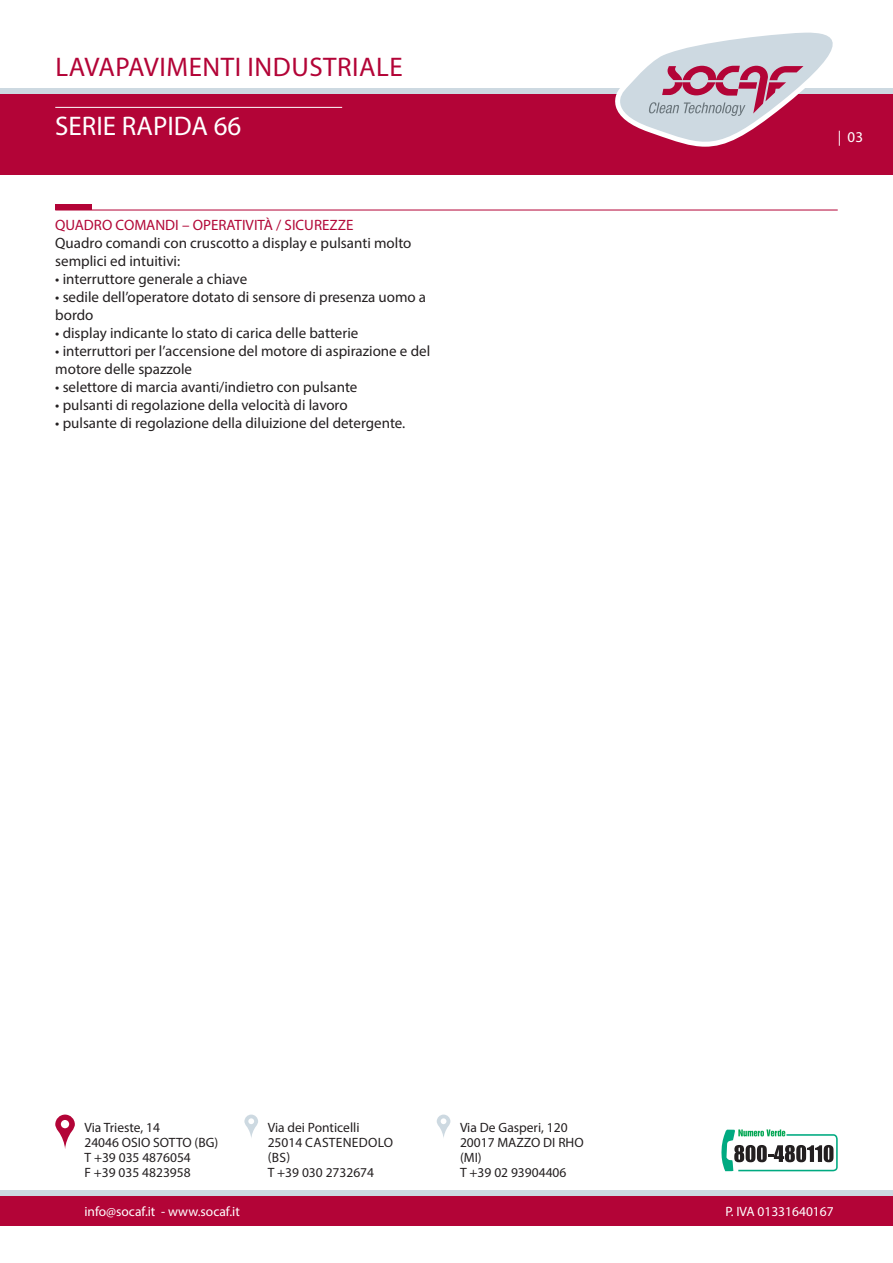
<style>
.page{position:relative;width:893px;height:1263px;background:#fff}
.page>*{position:absolute;margin:0;border:0;box-sizing:border-box;transform-origin:0 0}
.t1{font:27px "Myriad Pro";letter-spacing:.02em;color:#b30437}
.t2{font:27px "Myriad Pro";color:#fff}
.t3{font:15px/18px "Myriad Pro";color:#231f20}
.t4{font:15px "Myriad Pro";color:#b20838}
.t5{font:15px "Myriad Pro";color:#fff}
.t6{font:13.5px/15px "Myriad Pro";color:#231f20}
.t7{font:13.5px "Myriad Pro";color:#fff}
.t8{font:13.5px/15px "Myriad Pro";letter-spacing:.02em;color:#231f20}
</style>
<div class="page">
<div style="left:0;top:94px;width:893px;height:80px;background:#b30437"></div>
<div style="left:0;top:1196px;width:893px;height:29px;background:#b30437"></div>
<div style="left:0;top:88px;width:893px;height:6px;background:#cdd9e1"></div>
<div style="left:0;top:1190px;width:893px;height:6px;background:#cdd9e1"></div>
<hr style="left:55px;top:107px;width:287px;height:1px;background:#fff">
<svg style="left:55px;top:1114px;width:20px;height:35px"></svg>
<svg style="left:244px;top:1114px;width:14px;height:24px"></svg>
<svg style="left:437px;top:1114px;width:13px;height:24px"></svg>
<svg style="left:721px;top:1129px;width:117px;height:42px"></svg>
<div style="left:55px;top:204px;width:36px;height:6px;background:#b30437"></div>
<hr style="left:55px;top:210px;width:783px;height:1px;background:#b30437">
<svg style="left:615px;top:32px;width:218px;height:115px"></svg>
<p class="t1" style="left:56px;top:50px;width:349px">LAVAPAVIMENTI INDUSTRIALE</p>
<p class="t2" style="left:55px;top:109px;width:188px">SERIE RAPIDA 66</p>
<p class="t4" style="left:55px;top:216px;width:300px">QUADRO COMANDI – OPERATIVITÀ / SICUREZZE</p>
<p class="t3" style="left:55px;top:234px;width:358px">Quadro comandi con cruscotto a display e pulsanti molto semplici ed intuitivi:</p>
<p class="t3" style="left:55px;top:270px;width:193px">• interruttore generale a chiave</p>
<p class="t3" style="left:55px;top:288px;width:372px">• sedile dell’operatore dotato di sensore di presenza uomo a bordo</p>
<p class="t3" style="left:55px;top:324px;width:305px">• display indicante lo stato di carica delle batterie</p>
<p class="t3" style="left:55px;top:342px;width:376px">• interruttori per l’accensione del motore di aspirazione e del motore delle spazzole</p>
<p class="t3" style="left:55px;top:378px;width:304px">• selettore di marcia avanti/indietro con pulsante</p>
<p class="t3" style="left:55px;top:396px;width:294px">• pulsanti di regolazione della velocità di lavoro</p>
<p class="t3" style="left:55px;top:414px;width:352px">• pulsante di regolazione della diluizione del detergente.</p>
<p class="t5" style="left:838px;top:128px;width:27px">| 03</p>
<p class="t6" style="left:84px;top:1120px;width:77px">Via Trieste, 14</p>
<p class="t6" style="left:84px;top:1135px;width:135px">24046 OSIO SOTTO (BG)</p>
<p class="t6" style="left:84px;top:1150px;width:108px">T +39 035 4876054</p>
<p class="t6" style="left:84px;top:1165px;width:108px">F +39 035 4823958</p>
<p class="t6" style="left:268px;top:1120px;width:93px">Via dei Ponticelli</p>
<p class="t8" style="left:268px;top:1135px;width:127px">25014 CASTENEDOLO (BS)</p>
<p class="t6" style="left:268px;top:1165px;width:108px">T +39 030 2732674</p>
<p class="t6" style="left:460px;top:1120px;width:109px">Via De Gasperi, 120</p>
<p class="t6" style="left:460px;top:1135px;width:125px">20017 MAZZO DI RHO (MI)</p>
<p class="t6" style="left:460px;top:1165px;width:108px">T +39 02 93904406</p>
<p class="t7" style="left:84px;top:1202px;width:157px">info@socaf.it - www.socaf.it</p>
<p class="t7" style="left:725px;top:1202px;width:110px">P. IVA 01331640167</p>
</div>
